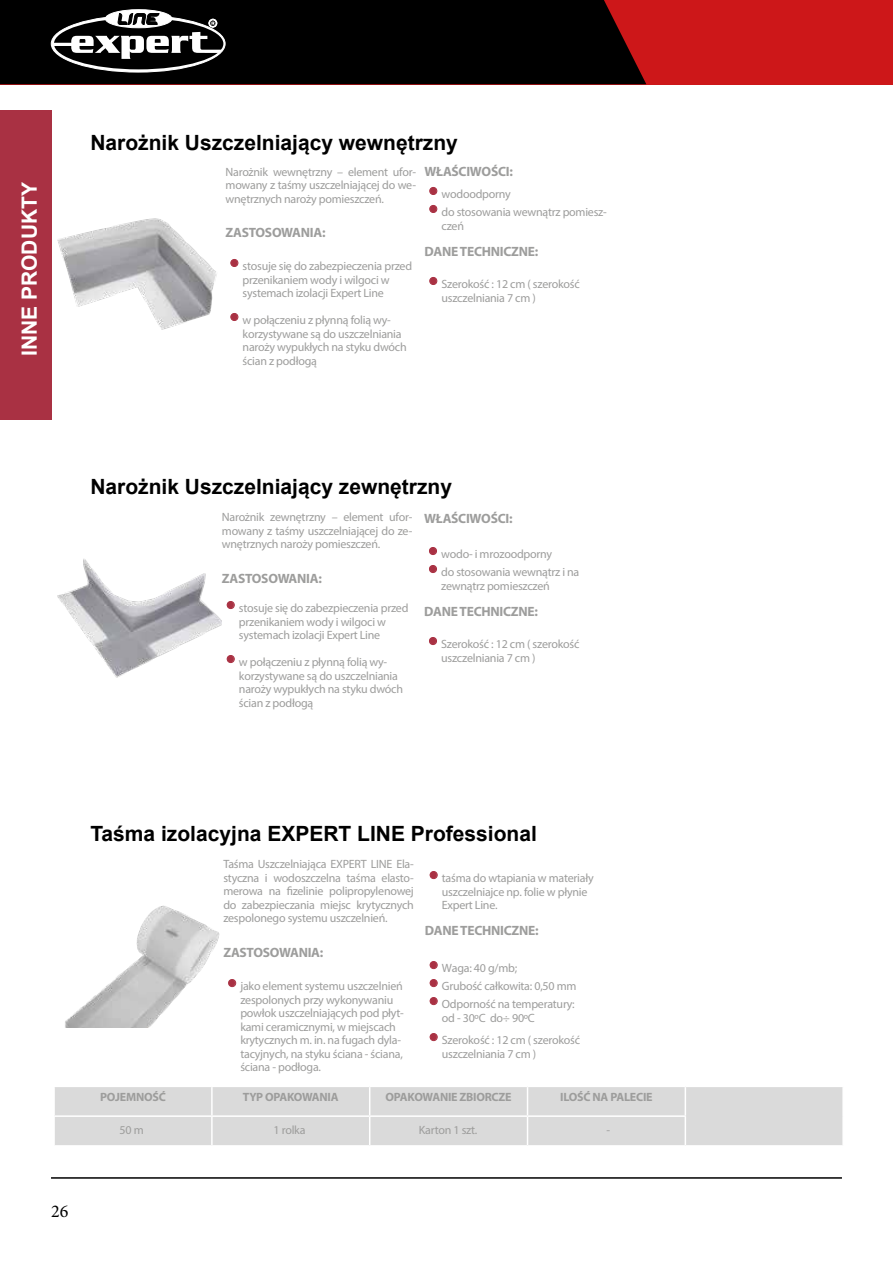
<style>
.page{position:relative;width:893px;height:1263px;background:#fff}
.page>*{position:absolute;margin:0;border:0;box-sizing:border-box;transform-origin:0 0}
.t1{font:700 21px "Arial";color:#000}
.t2{font:700 21px "Arial";color:#fff}
.t3{font:18px "Minion Pro";color:#000}
.t4{font:700 13.5px "Myriad Pro";letter-spacing:-.02em;color:#9d9d9c}
.t5{font:12px/13.5px "Myriad Pro";letter-spacing:-.02em;color:#9d9d9c}
.t6{font:700 12px "Myriad Pro";letter-spacing:-.02em;color:#9d9d9c}
.s1{font-weight:700;font-size:27px;color:#a93143}
</style>
<div class="page">
<div style="left:0;top:0;width:893px;height:84px;background:#cd1719"></div>
<div style="left:0;top:0;width:646px;height:84px;background:#000"></div>
<hr style="left:51px;top:1177px;width:791px;height:2px;background:#000">
<svg style="left:51px;top:15px;width:174px;height:57px"></svg>
<div style="left:54px;top:18px;width:169px;height:51px;background:#000;border-radius:50%"></div>
<div style="left:105px;top:10px;width:67px;height:18px;background:#fff;border-radius:50%"></div>
<div style="left:105px;top:10px;width:67px;height:18px;border:1px solid #fff;border-radius:50%"></div>
<svg style="left:53px;top:13px;width:169px;height:46px"></svg>
<div style="left:0;top:110px;width:51px;height:309px;background:#a93143"></div>
<div style="left:55px;top:1087px;width:787px;height:58px;background:#dadada"></div>
<hr style="left:212px;top:1115px;width:158px;height:2px;background:#fff">
<hr style="left:527px;top:1115px;width:159px;height:2px;background:#fff">
<hr style="left:211px;top:1117px;width:2px;height:28px;background:#fff">
<hr style="left:211px;top:1087px;width:2px;height:28px;background:#fff">
<hr style="left:53px;top:1115px;width:159px;height:2px;background:#fff">
<hr style="left:370px;top:1115px;width:157px;height:2px;background:#fff">
<svg style="left:369px;top:1087px;width:1px;height:58px"></svg>
<svg style="left:527px;top:1087px;width:1px;height:58px"></svg>
<svg style="left:685px;top:1087px;width:1px;height:58px"></svg>
<img style="left:51px;top:213px;width:166px;height:122px">
<img style="left:57px;top:559px;width:165px;height:119px">
<img style="left:65px;top:905px;width:155px;height:122px">
<h1 class="t2" style="left:15px;top:356px;width:175px;rotate:-90deg">INNE PRODUKTY</h1>
<h1 class="t1" style="left:90px;top:128px;width:369px">Narożnik Uszczelniający wewnętrzny</h1>
<p class="t5" style="left:226px;top:165px;width:192px;text-align:justify">Narożnik wewnętrzny – element ufor&shy;mowany z taśmy uszczelniającej do we&shy;wnętrznych naroży pomieszczeń.</p>
<p class="t4" style="left:226px;top:224px;width:102px">ZASTOSOWANIA:</p>
<p class="t5" style="left:243px;top:259px;width:171px;text-indent:-13px"><span class="s1">•</span> stosuje się do zabezpieczenia przed przenikaniem wody i wilgoci w systemach izolacji Expert Line</p>
<p class="t5" style="left:243px;top:313px;width:166px;text-indent:-13px"><span class="s1">•</span> w połączeniu z płynną folią wy&shy;korzystywane są do uszczelniania naroży wypukłych na styku dwóch ścian z podłogą</p>
<p class="t4" style="left:424px;top:163px;width:90px">WŁAŚCIWOŚCI:</p>
<p class="t5" style="left:429px;top:187px;width:84px"><span class="s1">•</span> wodoodporny</p>
<p class="t5" style="left:441px;top:205px;width:167px;text-indent:-13px"><span class="s1">•</span> do stosowania wewnątrz pomiesz&shy;czeń</p>
<p class="t4" style="left:424px;top:242px;width:115px">DANE TECHNICZNE:</p>
<p class="t5" style="left:441px;top:277px;width:140px;text-indent:-13px"><span class="s1">•</span> Szerokość : 12 cm ( szerokość uszczelniania 7 cm )</p>
<h1 class="t1" style="left:90px;top:472px;width:363px">Narożnik Uszczelniający zewnętrzny</h1>
<p class="t5" style="left:222px;top:510px;width:192px;text-align:justify">Narożnik zewnętrzny – element ufor&shy;mowany z taśmy uszczelniającej do ze&shy;wnętrznych naroży pomieszczeń.</p>
<p class="t4" style="left:222px;top:570px;width:102px">ZASTOSOWANIA:</p>
<p class="t5" style="left:239px;top:601px;width:171px;text-indent:-13px"><span class="s1">•</span> stosuje się do zabezpieczenia przed przenikaniem wody i wilgoci w systemach izolacji Expert Line</p>
<p class="t5" style="left:239px;top:655px;width:166px;text-indent:-13px"><span class="s1">•</span> w połączeniu z płynną folią wy&shy;korzystywane są do uszczelniania naroży wypukłych na styku dwóch ścian z podłogą</p>
<p class="t4" style="left:424px;top:509px;width:90px">WŁAŚCIWOŚCI:</p>
<p class="t5" style="left:428px;top:547px;width:125px"><span class="s1">•</span> wodo- i mrozoodporny</p>
<p class="t5" style="left:441px;top:565px;width:140px;text-indent:-13px"><span class="s1">•</span> do stosowania wewnątrz i na zewnątrz pomieszczeń</p>
<p class="t4" style="left:424px;top:602px;width:115px">DANE TECHNICZNE:</p>
<p class="t5" style="left:441px;top:637px;width:140px;text-indent:-13px"><span class="s1">•</span> Szerokość : 12 cm ( szerokość uszczelniania 7 cm )</p>
<h1 class="t1" style="left:90px;top:819px;width:448px">Taśma izolacyjna EXPERT LINE Professional</h1>
<p class="t5" style="left:223px;top:857px;width:192px;text-align:justify">Taśma Uszczelniająca EXPERT LINE Ela&shy;styczna i wodoszczelna taśma elasto&shy;merowa na fizelinie polipropylenowej do zabezpieczania miejsc krytycznych zespolonego systemu uszczelnień.</p>
<p class="t4" style="left:223px;top:944px;width:102px">ZASTOSOWANIA:</p>
<p class="t5" style="left:240px;top:979px;width:165px;text-indent:-13px"><span class="s1">•</span> jako element systemu uszczelnień zespolonych przy wykonywaniu powłok uszczelniających pod płyt&shy;kami ceramicznymi, w miejscach krytycznych m. in. na fugach dyla&shy;tacyjnych, na styku ściana - ściana, ściana - podłoga.</p>
<p class="t5" style="left:442px;top:871px;width:153px;text-indent:-13px"><span class="s1">•</span> taśma do wtapiania w materiały uszczelniajce np. folie w płynie<br>Expert Line.</p>
<p class="t4" style="left:425px;top:922px;width:115px">DANE TECHNICZNE:</p>
<p class="t5" style="left:429px;top:961px;width:90px"><span class="s1">•</span> Waga: 40 g/mb;</p>
<p class="t5" style="left:429px;top:979px;width:149px"><span class="s1">•</span> Grubość całkowita: 0,50 mm</p>
<p class="t5" style="left:442px;top:997px;width:134px;text-indent:-13px"><span class="s1">•</span> Odporność na temperatury: od - 30ºC do÷ 90ºC</p>
<p class="t5" style="left:442px;top:1033px;width:140px;text-indent:-13px"><span class="s1">•</span> Szerokość : 12 cm ( szerokość uszczelniania 7 cm )</p>
<p class="t6" style="left:100px;top:1089px;width:67px">POJEMNOŚĆ</p>
<p class="t6" style="left:243px;top:1089px;width:97px">TYP OPAKOWANIA</p>
<p class="t6" style="left:386px;top:1089px;width:128px">OPAKOWANIE ZBIORCZE</p>
<p class="t6" style="left:560px;top:1089px;width:94px">ILOŚĆ NA PALECIE</p>
<p class="t5" style="left:120px;top:1123px;width:26px">50 m</p>
<p class="t5" style="left:274px;top:1123px;width:34px">1 rolka</p>
<p class="t5" style="left:419px;top:1123px;width:60px">Karton 1 szt.</p>
<p class="t5" style="left:607px;top:1123px;width:5px">-</p>
<h2 class="t3" style="left:51px;top:1199px;width:19px">26</h2>
</div>
